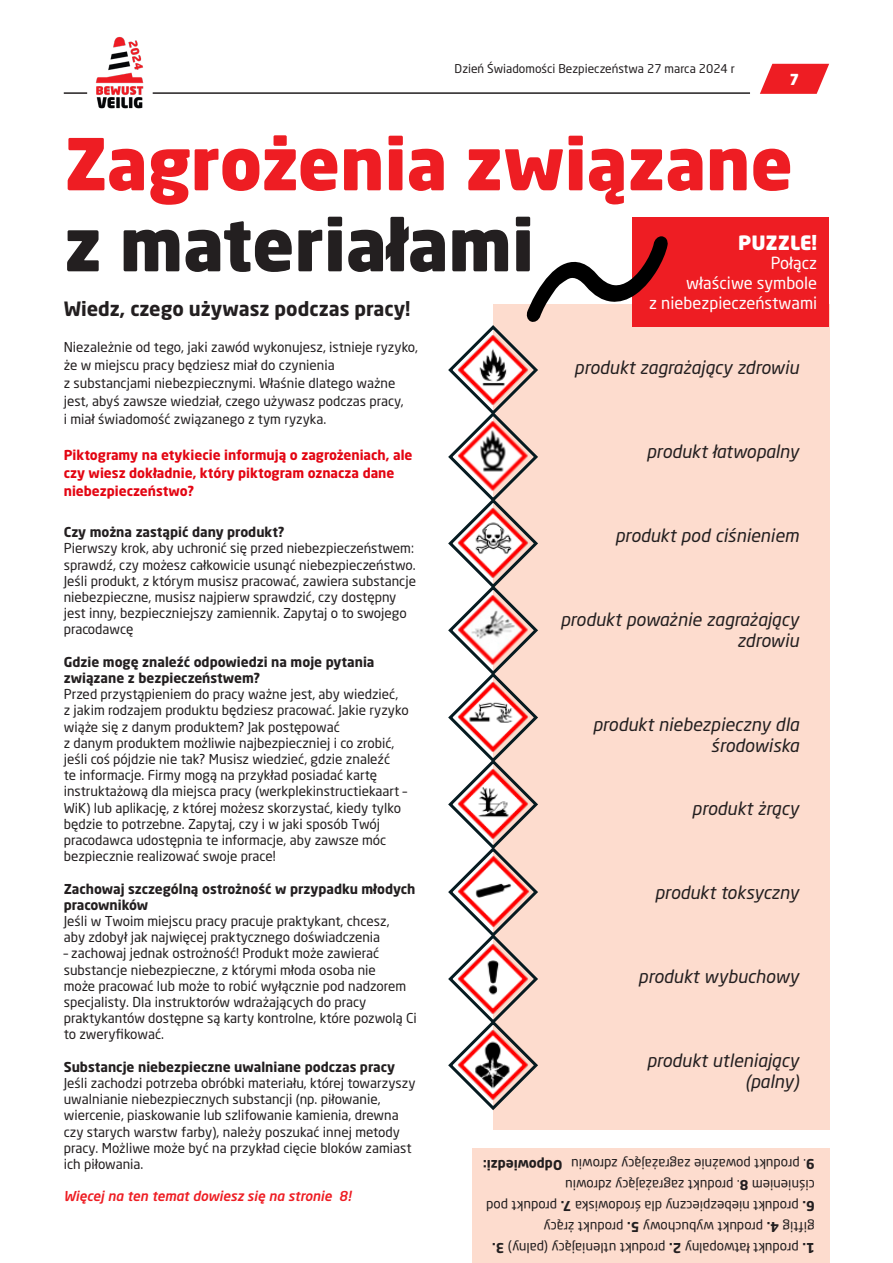
<style>
.page{position:relative;width:893px;height:1263px;background:#fff}
.page>*{position:absolute;margin:0;border:0;box-sizing:border-box;transform-origin:0 0}
.t1{font:900 70.5px/81px "Neo Sans W1 G";color:#ee1d23}
.t2{font:700 19.5px "Neo Sans W1 G";color:#231f20}
.t3{font:900 19.5px "Neo Sans W1 G";color:#fff}
.t4{font:italic 18px/21px "Neo Sans W1 G";color:#231f20;text-align:right}
.t5{font:16.5px "Neo Sans W1 G";color:#fff}
.t6{font:900 15px "Neo Sans W1 G";color:#fff}
.t7{font:13.5px/16.2px "Neo Sans W1 G";color:#231f20}
.t8{font:700 13.5px/16.2px "Neo Sans W1 G";color:#231f20}
.t9{font:700 13.5px/18px "Neo Sans W1 G";color:#e30512}
.t10{font:italic 500 13.5px "Neo Sans W1 G";color:#ee1d23}
.t11{font:12px "Neo Sans W1 G";color:#231f20}
.s1{color:#231f20}
.s2{font-weight:700}
</style>
<div class="page">
<hr style="left:153px;top:92px;width:597px;height:2px;background:#231f20">
<hr style="left:64px;top:92px;width:23px;height:2px;background:#231f20">
<svg style="left:760px;top:64px;width:69px;height:30px"></svg>
<img style="left:87px;top:36px;width:66px;height:73px">
<div style="left:493px;top:304px;width:336px;height:825px;background:#fddcce"></div>
<div style="left:472px;top:1148px;width:357px;height:115px;background:#fddcce"></div>
<div style="left:632px;top:217px;width:197px;height:110px;background:#ee1d23"></div>
<svg style="left:448px;top:236px;width:220px;height:875px"></svg>
<p class="t11" style="left:455px;top:61px;width:282px">Dzień Świadomości Bezpieczeństwa 27 marca 2024 r</p>
<p class="t6" style="left:790px;top:69px;width:11px">7</p>
<p class="t1" style="left:64px;top:123px;width:731px">Zagrożenia związane <span class="s1">z materiałami</span></p>
<p class="t2" style="left:64px;top:296px;width:348px">Wiedz, czego używasz podczas pracy!</p>
<p class="t7" style="left:64px;top:338px;width:356px;line-height:18px">Niezależnie od tego, jaki zawód wykonujesz, istnieje ryzyko, że w miejscu pracy będziesz miał do czynienia</p>
<p class="t7" style="left:64px;top:374px;width:342px;line-height:18px">z substancjami niebezpiecznymi. Właśnie dlatego ważne jest, abyś zawsze wiedział, czego używasz podczas pracy,</p>
<p class="t7" style="left:64px;top:411px;width:264px">i miał świadomość związanego z tym ryzyka.</p>
<p class="t9" style="left:64px;top:446px;width:350px">Piktogramy na etykiecie informują o zagrożeniach, ale czy wiesz dokładnie, który piktogram oznacza dane niebezpieczeństwo?</p>
<p class="t8" style="left:64px;top:524px;width:222px">Czy można zastąpić dany produkt?</p>
<p class="t7" style="left:64px;top:540px;width:354px">Pierwszy krok, aby uchronić się przed niebezpieczeństwem: sprawdź, czy możesz całkowicie usunąć niebezpieczeństwo.<br>Jeśli produkt, z którym musisz pracować, zawiera substancje niebezpieczne, musisz najpierw sprawdzić, czy dostępny jest inny, bezpieczniejszy zamiennik. Zapytaj o to swojego pracodawcę</p>
<p class="t8" style="left:64px;top:653px;width:312px">Gdzie mogę znaleźć odpowiedzi na moje pytania związane z bezpieczeństwem?</p>
<p class="t7" style="left:64px;top:686px;width:336px">Przed przystąpieniem do pracy ważne jest, aby wiedzieć,</p>
<p class="t7" style="left:64px;top:702px;width:346px">z jakim rodzajem produktu będziesz pracować. Jakie ryzyko wiąże się z danym produktem? Jak postępować</p>
<p class="t7" style="left:64px;top:734px;width:345px">z danym produktem możliwie najbezpieczniej i co zrobić, jeśli coś pójdzie nie tak? Musisz wiedzieć, gdzie znaleźć<br>te informacje. Firmy mogą na przykład posiadać kartę instruktażową dla miejsca pracy (werkplekinstructiekaart – WiK) lub aplikację, z której możesz skorzystać, kiedy tylko będzie to potrzebne. Zapytaj, czy i w jaki sposób Twój pracodawca udostępnia te informacje, aby zawsze móc bezpiecznie realizować swoje prace!</p>
<p class="t8" style="left:64px;top:880px;width:353px">Zachowaj szczególną ostrożność w przypadku młodych pracowników</p>
<p class="t7" style="left:64px;top:913px;width:327px">Jeśli w Twoim miejscu pracy pracuje praktykant, chcesz, aby zdobył jak najwięcej praktycznego doświadczenia</p>
<p class="t7" style="left:64px;top:945px;width:354px">– zachowaj jednak ostrożność! Produkt może zawierać substancje niebezpieczne, z którymi młoda osoba nie<br>może pracować lub może to robić wyłącznie pod nadzorem specjalisty. Dla instruktorów wdrażających do pracy praktykantów dostępne są karty kontrolne, które pozwolą Ci to zweryfikować.</p>
<p class="t8" style="left:64px;top:1058px;width:333px">Substancje niebezpieczne uwalniane podczas pracy</p>
<p class="t7" style="left:64px;top:1075px;width:353px">Jeśli zachodzi potrzeba obróbki materiału, której towarzyszy uwalnianie niebezpiecznych substancji (np. piłowanie, wiercenie, piaskowanie lub szlifowanie kamienia, drewna czy starych warstw farby), należy poszukać innej metody pracy. Możliwe może być na przykład cięcie bloków zamiast ich piłowania.</p>
<p class="t10" style="left:64px;top:1188px;width:289px">Więcej na ten temat dowiesz się na stronie 8!</p>
<p class="t3" style="left:738px;top:230px;width:81px">PUZZLE!</p>
<p class="t5" style="left:771px;top:253px;width:48px">Połącz</p>
<p class="t5" style="left:686px;top:273px;width:132px">właściwe symbole</p>
<p class="t5" style="left:649px;top:293px;width:169px">z niebezpieczeństwami</p>
<p class="t4" style="left:574px;top:356px;width:226px">produkt zagrażający zdrowiu</p>
<p class="t4" style="left:646px;top:440px;width:154px">produkt łatwopalny</p>
<p class="t4" style="left:615px;top:524px;width:185px">produkt pod ciśnieniem</p>
<p class="t4" style="left:560px;top:608px;width:240px">produkt poważnie zagrażający zdrowiu</p>
<p class="t4" style="left:593px;top:713px;width:208px">produkt niebezpieczny dla środowiska</p>
<p class="t4" style="left:692px;top:797px;width:108px">produkt żrący</p>
<p class="t4" style="left:655px;top:881px;width:145px">produkt toksyczny</p>
<p class="t4" style="left:638px;top:965px;width:162px">produkt wybuchowy</p>
<p class="t4" style="left:647px;top:1049px;width:154px">produkt utleniający</p>
<p class="t4" style="left:745px;top:1070px;width:55px">(palny)</p>
<p class="t7" style="left:815px;top:1173px;width:245px;rotate:-180deg"><span class="s2">9</span>. produkt poważnie zagrażający zdrowiu</p>
<p class="t8" style="left:562px;top:1173px;width:81px;rotate:-180deg">Odpowiedzi:</p>
<p class="t7" style="left:815px;top:1217px;width:330px;line-height:21px;rotate:-180deg"><span class="s2">6.</span> produkt niebezpieczny dla środowiska <span class="s2">7.</span> produkt pod ciśnieniem <span class="s2">8</span>. produkt zagrażający zdrowiu</p>
<p class="t7" style="left:815px;top:1259px;width:324px;line-height:21px;rotate:-180deg"><span class="s2">1.</span> produkt łatwopalny <span class="s2">2.</span> produkt utleniający (palny) <span class="s2">3. </span>giftig <span class="s2">4.</span> produkt wybuchowy <span class="s2">5.</span> produkt żrący</p>
</div>
